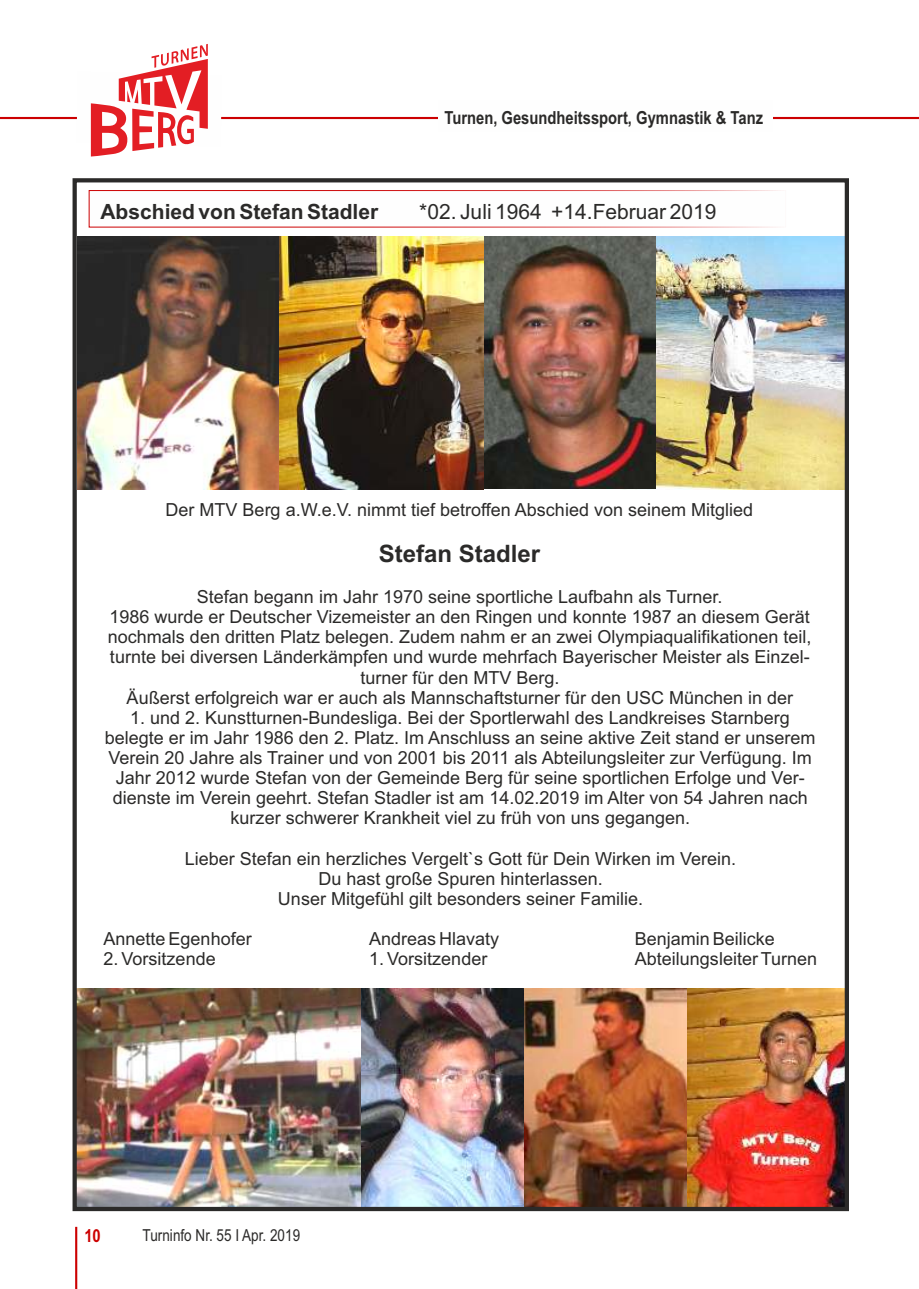
<style>
.page{position:relative;width:919px;height:1289px;background:#fff}
.page>*{position:absolute;margin:0;border:0;box-sizing:border-box;transform-origin:0 0}
.t1{font:700 24px "Arial";color:#2b2a29}
.t2{font:21px "Arial";color:#2b2a29}
.t3{font:700 21px "Arial";color:#2b2a29}
.t4{font:18px/20.1px "Arial";color:#2b2a29;text-align:center}
.t5{font:700 18px "Arial Narrow";color:#2b2a29}
.t6{font:700 18px "Arial Narrow";color:#cc0001}
.t7{font:16.5px "Arial Narrow";color:#2b2a29}
</style>
<div class="page">
<hr style="left:0;top:117px;width:918px;height:2px;background:#cc0001">
<div style="left:438px;top:100px;width:334px;height:31px;background:#fefefe"></div>
<hr style="left:75px;top:1226px;width:2px;height:62px;background:#cc0001">
<svg style="left:76px;top:44px;width:146px;height:112px"></svg>
<svg style="left:89px;top:190px;width:692px;height:37px"></svg>
<img style="left:77px;top:236px;width:406px;height:253px">
<img style="left:524px;top:988px;width:163px;height:218px">
<img style="left:77px;top:988px;width:285px;height:218px">
<img style="left:687px;top:988px;width:156px;height:218px">
<img style="left:362px;top:988px;width:162px;height:218px">
<img style="left:620px;top:236px;width:223px;height:253px">
<img style="left:479px;top:236px;width:176px;height:252px">
<div style="left:72px;top:178px;width:776px;height:1033px;border:4px solid #2b2a29"></div>
<p class="t5" style="left:444px;top:111px;width:320px">Turnen, Gesundheitssport, Gymnastik &amp; Tanz</p>
<p class="t3" style="left:100px;top:203px;width:279px">Abschied von Stefan Stadler</p>
<p class="t2" style="left:419px;top:203px;width:299px">*02. Juli 1964 +14.Februar 2019</p>
<p class="t4" style="left:165px;top:501px;width:589px">Der MTV Berg a.W.e.V. nimmt tief betroffen Abschied von seinem Mitglied</p>
<h1 class="t1" style="left:379px;top:544px;width:163px">Stefan Stadler</h1>
<p class="t4" style="left:108px;top:588px;width:705px">Stefan begann im Jahr 1970 seine sportliche Laufbahn als Turner.<br>1986 wurde er Deutscher Vizemeister an den Ringen und konnte 1987 an diesem Gerät nochmals den dritten Platz belegen. Zudem nahm er an zwei Olympiaqualifikationen teil, turnte bei diversen Länderkämpfen und wurde mehrfach Bayerischer Meister als Einzel&shy;turner für den MTV Berg.<br>Äußerst erfolgreich war er auch als Mannschaftsturner für den USC München in der</p>
<p class="t4" style="left:105px;top:709px;width:712px">1. und 2. Kunstturnen-Bundesliga. Bei der Sportlerwahl des Landkreises Starnberg belegte er im Jahr 1986 den 2. Platz. Im Anschluss an seine aktive Zeit stand er unserem Verein 20 Jahre als Trainer und von 2001 bis 2011 als Abteilungsleiter zur Verfügung. Im Jahr 2012 wurde Stefan von der Gemeinde Berg für seine sportlichen Erfolge und Ver&shy;dienste im Verein geehrt. Stefan Stadler ist am 14.02.2019 im Alter von 54 Jahren nach kurzer schwerer Krankheit viel zu früh von uns gegangen.</p>
<p class="t4" style="left:185px;top:849px;width:553px">Lieber Stefan ein herzliches Vergelt`s Gott für Dein Wirken im Verein.<br>Du hast große Spuren hinterlassen.<br>Unser Mitgefühl gilt besonders seiner Familie.</p>
<p class="t4" style="left:103px;top:930px;width:150px">Annette Egenhofer</p>
<p class="t4" style="left:369px;top:930px;width:132px">Andreas Hlavaty</p>
<p class="t4" style="left:634px;top:930px;width:142px">Benjamin Beilicke</p>
<p class="t4" style="left:104px;top:950px;width:114px">2. Vorsitzende</p>
<p class="t4" style="left:369px;top:950px;width:120px">1. Vorsitzender</p>
<p class="t4" style="left:635px;top:950px;width:184px">Abteilungsleiter Turnen</p>
<p class="t6" style="left:84px;top:1228px;width:18px">10</p>
<p class="t7" style="left:143px;top:1229px;width:159px">Turninfo Nr. 55 I Apr. 2019</p>
</div>
